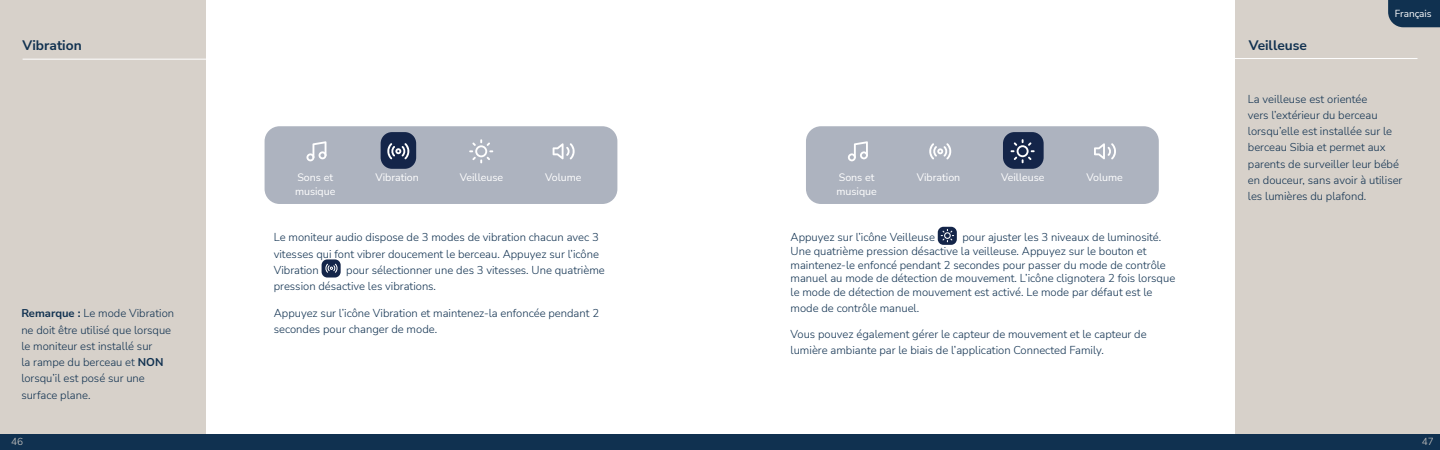
<style>
.page{position:relative;width:1440px;height:450px;background:#fff}
.page>*{position:absolute;margin:0;border:0;box-sizing:border-box;transform-origin:0 0}
.t1{font:700 13.75px "Nunito Sans";color:#103150}
.t2{font:300 11.25px/16.2px "Nunito Sans";color:#103150}
.t3{font:10.62px/13.8px "Nunito Sans";color:#fff}
.t4{font:10px "Nunito Sans";color:#fff}
.t5{font:300 10px "Nunito Sans";color:#d7d1ca}
.s1{font-weight:700}
</style>
<div class="page">
<div style="left:0;top:0;width:206px;height:450px;background:#d7d1ca"></div>
<div style="left:1235px;top:0;width:205px;height:450px;background:#d7d1ca"></div>
<div style="left:0;top:435px;width:720px;height:15px;background:#103150"></div>
<div style="left:720px;top:435px;width:720px;height:15px;background:#103150"></div>
<svg style="left:1388px;top:0;width:52px;height:27px"></svg>
<svg style="left:938px;top:227px;width:19px;height:18px"></svg>
<div style="left:806px;top:126px;width:353px;height:78px;background:#adb3bf;border-radius:15px"></div>
<svg style="left:929px;top:143px;width:23px;height:16px"></svg>
<svg style="left:848px;top:141px;width:20px;height:20px"></svg>
<svg style="left:1094px;top:143px;width:22px;height:16px"></svg>
<svg style="left:1003px;top:132px;width:41px;height:37px;background:#334161"></svg>
<svg style="left:322px;top:259px;width:19px;height:19px"></svg>
<div style="left:265px;top:126px;width:352px;height:78px;background:#adb3bf;border-radius:15px"></div>
<svg style="left:469px;top:139px;width:24px;height:24px"></svg>
<svg style="left:306px;top:141px;width:20px;height:20px"></svg>
<svg style="left:553px;top:143px;width:22px;height:16px"></svg>
<svg style="left:381px;top:132px;width:35px;height:37px"></svg>
<hr style="left:23px;top:59px;width:183px;height:1px;background:#fff">
<hr style="left:1234px;top:58px;width:183px;height:1px;background:#fff">
<p class="t1" style="left:23px;top:35px;width:61px">Vibration</p>
<p class="t2" style="left:21px;top:305px;width:154px"><span class="s1">Remarque :</span> Le mode Vibration ne doit être utilisé que lorsque le moniteur est installé sur<br>la rampe du berceau et <span class="s1">NON </span>lorsqu’il est posé sur une surface plane.</p>
<p class="t3" style="left:295px;top:170px;width:42px">Sons et musique</p>
<p class="t3" style="left:375px;top:170px;width:45px">Vibration</p>
<p class="t3" style="left:460px;top:170px;width:45px">Veilleuse</p>
<p class="t3" style="left:545px;top:170px;width:38px">Volume</p>
<p class="t2" style="left:274px;top:229px;width:327px;text-align:justify">Le moniteur audio dispose de 3 modes de vibration chacun avec 3 vitesses qui font vibrer doucement le berceau. Appuyez sur l’icône Vibration</p>
<p class="t2" style="left:274px;top:261px;width:333px;text-indent:73px">pour sélectionner une des 3 vitesses. Une quatrième pression désactive les vibrations.</p>
<p class="t2" style="left:274px;top:305px;width:327px">Appuyez sur l’icône Vibration et maintenez-la enfoncée pendant 2 secondes pour changer de mode.</p>
<p class="t3" style="left:836px;top:170px;width:42px">Sons et musique</p>
<p class="t3" style="left:917px;top:170px;width:45px">Vibration</p>
<p class="t3" style="left:1001px;top:170px;width:45px">Veilleuse</p>
<p class="t3" style="left:1087px;top:170px;width:38px">Volume</p>
<p class="t2" style="left:791px;top:230px;width:386px;line-height:13.8px;text-indent:172px">pour ajuster les 3 niveaux de luminosité.<br>Une quatrième pression désactive la veilleuse. Appuyez sur le bouton et maintenez-le enfoncé pendant 2 secondes pour passer du mode de contrôle manuel au mode de détection de mouvement. L’icône clignotera 2 fois lorsque le mode de détection de mouvement est activé. Le mode par défaut est le</p>
<p class="t2" style="left:791px;top:300px;width:130px">mode de contrôle manuel.</p>
<p class="t2" style="left:791px;top:325px;width:358px">Vous pouvez également gérer le capteur de mouvement et le capteur de lumière ambiante par le biais de l’application Connected Family.</p>
<p class="t2" style="left:791px;top:229px;width:146px">Appuyez sur l’icône Veilleuse</p>
<p class="t1" style="left:1249px;top:35px;width:60px">Veilleuse</p>
<p class="t4" style="left:1395px;top:6px;width:38px">Français</p>
<p class="t2" style="left:1248px;top:90px;width:156px">La veilleuse est orientée<br>vers l’extérieur du berceau lorsqu’elle est installée sur le berceau Sibia et permet aux parents de surveiller leur bébé en douceur, sans avoir à utiliser les lumières du plafond.</p>
<p class="t5" style="left:11px;top:435px;width:14px">46</p>
<p class="t5" style="left:1422px;top:435px;width:14px">47</p>
</div>
